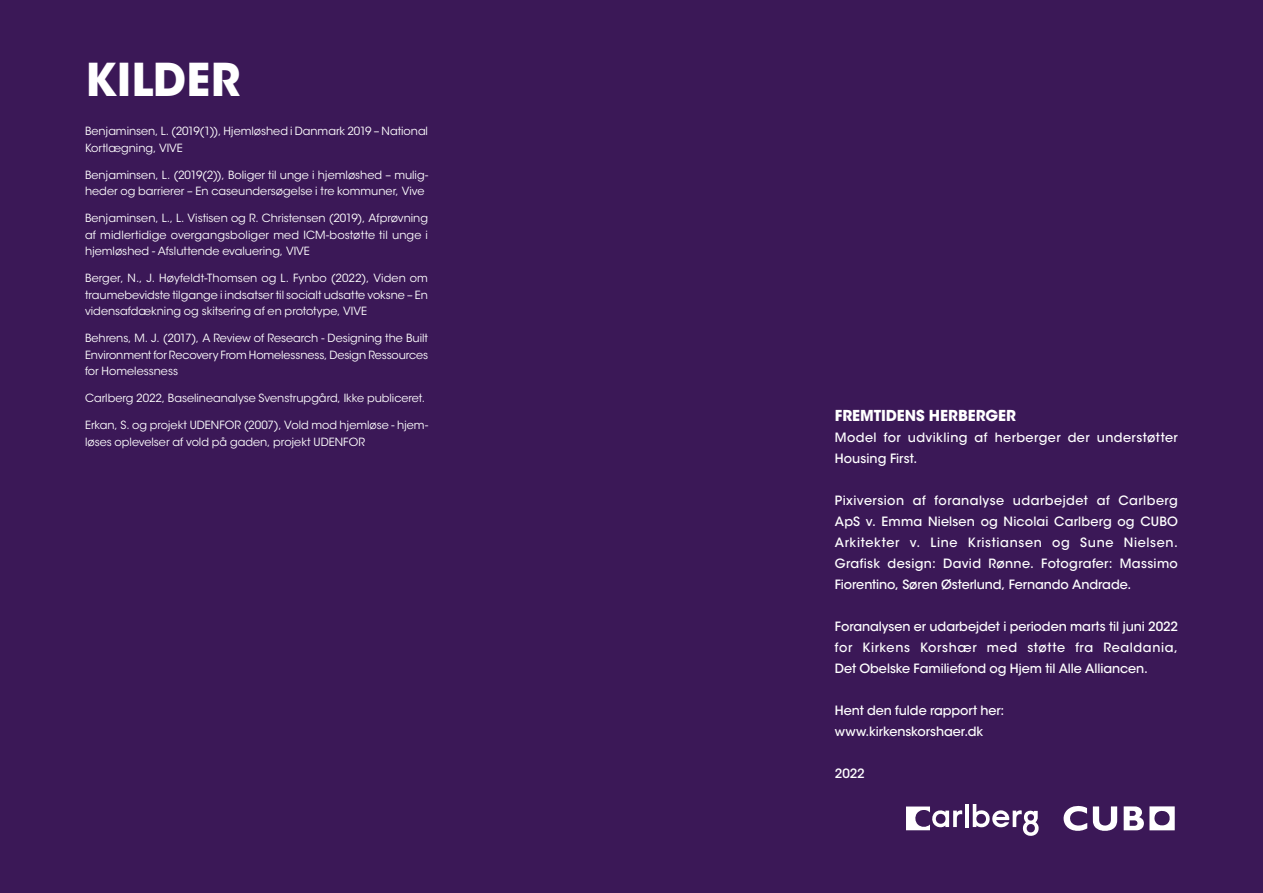
<style>
.page{position:relative;width:1263px;height:893px;background:#3b1857}
.page>*{position:absolute;margin:0;border:0;box-sizing:border-box;transform-origin:0 0}
.t1{font:700 45px "ITC Avant Garde Std";color:#fff}
.t2{font:700 15px "ITC Avant Garde Std";color:#fff}
.t3{font:500 12.75px/21px "ITC Avant Garde Std";letter-spacing:-.005em;color:#fff;text-align:justify}
.t4{font:500 12.75px/21px "ITC Avant Garde Std";letter-spacing:.03em;color:#fff}
.t5{font:11.25px/16.5px "ITC Avant Garde Std";letter-spacing:-.005em;color:#fff}
</style>
<div class="page">
<hr style="left:965px;top:804px;width:4px;height:23px;background:#fff">
<svg style="left:973px;top:804px;width:66px;height:32px"></svg>
<svg style="left:906px;top:806px;width:56px;height:24px"></svg>
<svg style="left:1093px;top:806px;width:24px;height:25px"></svg>
<svg style="left:1063px;top:806px;width:24px;height:25px"></svg>
<svg style="left:1124px;top:806px;width:51px;height:24px"></svg>
<h1 class="t1" style="left:85px;top:50px;width:157px">KILDER</h1>
<p class="t5" style="left:85px;top:123px;width:345px">Benjaminsen, L. (2019(1)), Hjemløshed i Danmark 2019 – National<br>Kortlægning, VIVE</p>
<p class="t5" style="left:85px;top:166px;width:344px">Benjaminsen, L. (2019(2)), Boliger til unge i hjemløshed – mulig&shy;heder og barrierer – En caseundersøgelse i tre kommuner, Vive</p>
<p class="t5" style="left:85px;top:210px;width:345px;text-align:justify">Benjaminsen, L., L. Vistisen og R. Christensen (2019), Afprøvning af midlertidige overgangsboliger med ICM-bostøtte til unge i hjemløshed - Afsluttende evaluering, VIVE</p>
<p class="t5" style="left:85px;top:270px;width:345px;text-align:justify">Berger, N., J. Høyfeldt-Thomsen og L. Fynbo (2022), Viden om traumebevidste tilgange i indsatser til socialt udsatte voksne – En vidensafdækning og skitsering af en prototype, VIVE</p>
<p class="t5" style="left:85px;top:330px;width:345px;text-align:justify">Behrens, M. J. (2017), A Review of Research - Designing the Built Environment for Recovery From Homelessness, Design Ressources for Homelessness</p>
<p class="t5" style="left:85px;top:390px;width:339px">Carlberg 2022, Baselineanalyse Svenstrupgård, Ikke publiceret.</p>
<p class="t5" style="left:85px;top:417px;width:345px">Erkan, S. og projekt UDENFOR (2007), Vold mod hjemløse - hjem&shy;løses oplevelser af vold på gaden, projekt UDENFOR</p>
<h2 class="t2" style="left:835px;top:406px;width:183px">FREMTIDENS HERBERGER</h2>
<p class="t4" style="left:835px;top:427px;width:344px">Model for udvikling af herberger der understøtter<br>Housing First.</p>
<p class="t3" style="left:835px;top:490px;width:345px">Pixiversion af foranalyse udarbejdet af Carlberg ApS v. Emma Nielsen og Nicolai Carlberg og CUBO Arkitekter v. Line Kristiansen og Sune Nielsen.<br>Grafisk design: David Rønne. Fotografer: Massimo Fiorentino, Søren Østerlund, Fernando Andrade.</p>
<p class="t3" style="left:835px;top:616px;width:345px">Foranalysen er udarbejdet i perioden marts til juni 2022 for Kirkens Korshær med støtte fra Realdania, Det Obelske Familiefond og Hjem til Alle Alliancen.</p>
<p class="t3" style="left:835px;top:700px;width:171px">Hent den fulde rapport her: www.kirkenskorshaer.dk</p>
<p class="t3" style="left:835px;top:763px;width:31px">2022</p>
</div>
